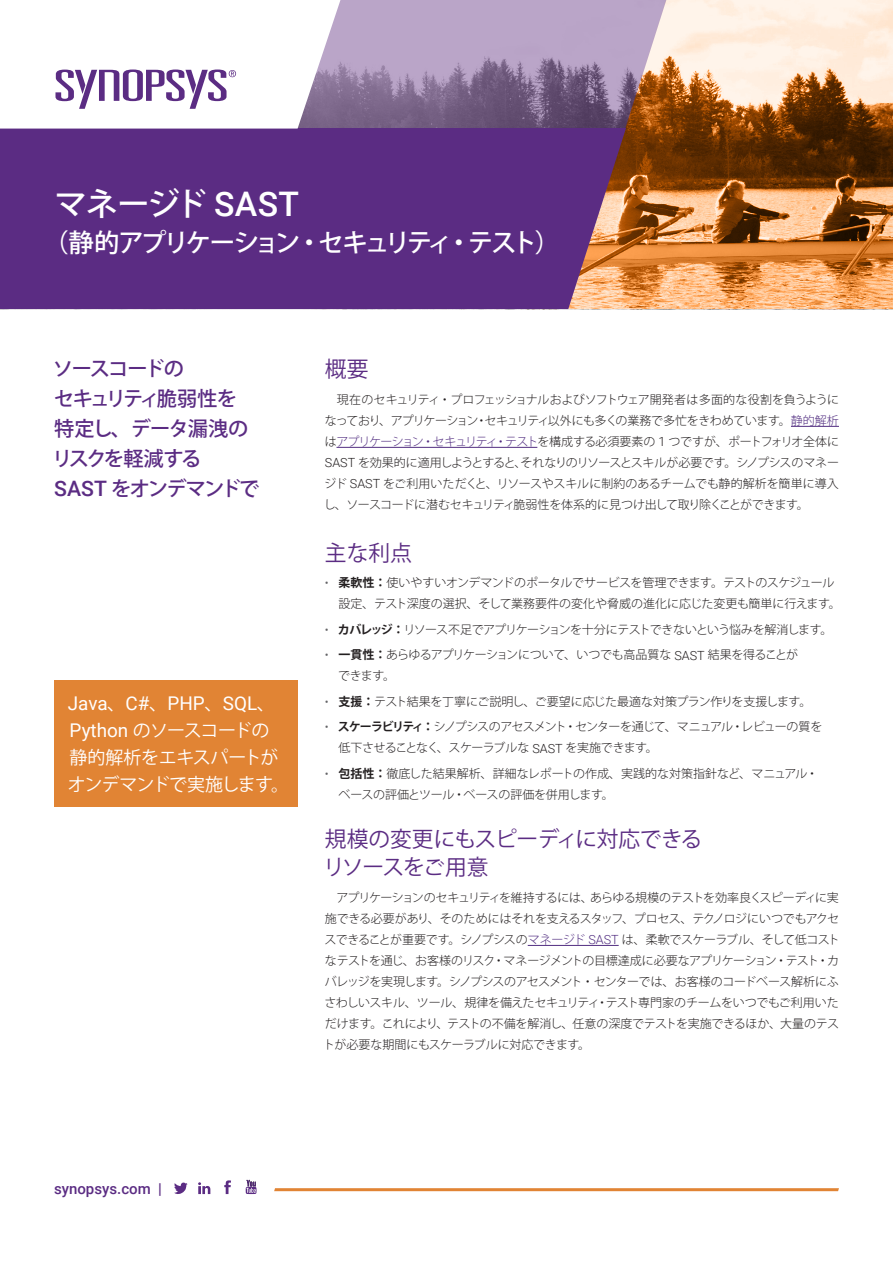
<style>
.page{position:relative;width:893px;height:1263px;background:#fff}
.page>*{position:absolute;margin:0;border:0;box-sizing:border-box;transform-origin:0 0}
.t1{font:500 32.25px "Koz Go Pro";letter-spacing:-.05em;color:#fff}
.t2{font:500 25.5px "Koz Go Pro";letter-spacing:-.13em;color:#fff}
.t3{font:21.75px/28.5px "Koz Go Pro";letter-spacing:-.025em;color:#5b2c83}
.t4{font:500 20.25px/30px "Koz Go Pro";letter-spacing:-.08em;color:#5b2c83}
.t5{font:18.9px "Roboto";color:#fff}
.t6{font:18px/27px "Koz Go Pro";letter-spacing:-.05em;color:#fff}
.t7{font:500 15px "Roboto";color:#5b2c83}
.t8{font:300 12px/21px "Koz Go Pro";letter-spacing:-.03em;color:#231f20;text-align:justify}
.t9{font:300 12px/21px "Koz Go Pro";letter-spacing:-.06em;color:#231f20}
.t10{font:300 12px/21px "Koz Go Pro";letter-spacing:-.01em;color:#231f20}
.s1{font-family:"Roboto";font-size:33.9px}
.s2{font-family:"Roboto";font-size:21.3px}
.s3{color:#522e81}
.s4{font-family:"Roboto";font-size:12.6px}
.s5{font-family:"Roboto";color:#636366}
.s6{font-weight:700}
.s7{font-family:"Roboto";font-size:12.6px;color:#522e81}
.s8{font-family:"Koz Go Pro";font-size:18px}
.s9{font-family:"Roboto";font-size:18.9px}
</style>
<div class="page">
<svg style="left:626px;top:0;width:267px;height:309px;background:#bf8c60"></svg>
<svg style="left:345px;top:0;width:326px;height:132px;background:#a088a4"></svg>
<div style="left:0;top:128px;width:626px;height:181px;background:#5b2c83"></div>
<svg style="left:0;top:0;width:345px;height:129px"></svg>
<svg style="left:274px;top:1188px;width:565px;height:3px;background:#e28b41"></svg>
<svg style="left:174px;top:1182px;width:14px;height:12px"></svg>
<svg style="left:224px;top:1180px;width:7px;height:14px"></svg>
<svg style="left:246px;top:1180px;width:11px;height:14px"></svg>
<svg style="left:198px;top:1182px;width:12px;height:12px"></svg>
<hr style="left:791px;top:426px;width:48px;height:1px;background:#522e81">
<hr style="left:336px;top:447px;width:201px;height:1px;background:#522e81">
<hr style="left:528px;top:945px;width:91px;height:1px;background:#522e81">
<div style="left:55px;top:680px;width:243px;height:126px;background:#e18434"></div>
<h1 class="t1" style="left:55px;top:183px;width:246px">マネージド <span class="s1">SAST</span></h1>
<h2 class="t2" style="left:43px;top:227px;width:518px">（静的アプリケーション・セキュリティ・テスト）</h2>
<h3 class="t4" style="left:52px;top:354px;width:209px">ソースコードの<br>セキュリティ脆弱性を特定し、データ漏洩のリスクを軽減する<br><span class="s2">SAST</span> をオンデマンドで</h3>
<h3 class="t3" style="left:325px;top:355px;width:45px">概要</h3>
<p class="t8" style="left:324px;top:389px;width:517px;text-indent:13px">現在のセキュリティ・プロフェッショナルおよびソフトウェア開発者は多面的な役割を負うようになっており、アプリケーション・セキュリティ以外にも多くの業務で多忙をきわめています。<span class="s3">静的解析</span>は<span class="s3">アプリケーション・セキュリティ・テスト</span>を構成する必須要素の <span class="s4">1</span> つですが、ポートフォリオ全体に<span class="s4">SAST</span> を効果的に適用しようとすると、それなりのリソースとスキルが必要です。シノプシスのマネージド <span class="s4">SAST</span> をご利用いただくと、リソースやスキルに制約のあるチームでも静的解析を簡単に導入し、ソースコードに潜むセキュリティ脆弱性を体系的に見つけ出して取り除くことができます。</p>
<h3 class="t3" style="left:325px;top:539px;width:89px">主な利点</h3>
<p class="t8" style="left:338px;top:573px;width:504px;text-indent:-14px"><span class="s5">•</span> <span class="s6">柔軟性：</span>使いやすいオンデマンドのポータルでサービスを管理できます。テストのスケジュール設定、テスト深度の選択、そして業務要件の変化や脅威の進化に応じた変更も簡単に行えます。</p>
<p class="t8" style="left:325px;top:619px;width:509px"><span class="s5">•</span> <span class="s6">カバレッジ：</span>リソース不足でアプリケーションを十分にテストできないという悩みを解消します。</p>
<p class="t8" style="left:338px;top:645px;width:462px;text-indent:-13px"><span class="s5">•</span> <span class="s6">一貫性：</span>あらゆるアプリケーションについて、いつでも高品質な <span class="s4">SAST</span> 結果を得ることができます。</p>
<p class="t8" style="left:325px;top:691px;width:488px"><span class="s5">•</span> <span class="s6">支援：</span>テスト結果を丁寧にご説明し、ご要望に応じた最適な対策プラン作りを支援します。</p>
<p class="t9" style="left:338px;top:717px;width:485px;text-indent:-14px"><span class="s5">•</span> <span class="s6">スケーラビリティ：</span>シノプシスのアセスメント・センターを通じて、マニュアル・レビューの質を低下させることなく、スケーラブルな <span class="s4">SAST</span> を実施できます。</p>
<p class="t10" style="left:338px;top:763px;width:481px;text-indent:-14px"><span class="s5">•</span> <span class="s6">包括性：</span>徹底した結果解析、詳細なレポートの作成、実践的な対策指針など、マニュアル・ベースの評価とツール・ベースの評価を併用します。</p>
<h3 class="t3" style="left:323px;top:825px;width:381px">規模の変更にもスピーディに対応できるリソースをご用意</h3>
<p class="t8" style="left:323px;top:887px;width:518px;text-indent:13px">アプリケーションのセキュリティを維持するには、あらゆる規模のテストを効率良くスピーディに実施できる必要があり、そのためにはそれを支えるスタッフ、プロセス、テクノロジにいつでもアクセスできることが重要です。シノプシスの<span class="s3">マネージド</span> <span class="s7">SAST</span> は、柔軟でスケーラブル、そして低コストなテストを通じ、お客様のリスク・マネージメントの目標達成に必要なアプリケーション・テスト・カバレッジを実現します。シノプシスのアセスメント・センターでは、お客様のコードベース解析にふさわしいスキル、ツール、規律を備えたセキュリティ・テスト専門家のチームをいつでもご利用いただけます。これにより、テストの不備を解消し、任意の深度でテストを実施できるほか、大量のテストが必要な期間にもスケーラブルに対応できます。</p>
<h3 class="t5" style="left:68px;top:690px;width:209px">Java<span class="s8">、</span>C#<span class="s8">、</span>PHP<span class="s8">、</span>SQL<span class="s8">、</span></h3>
<h3 class="t6" style="left:68px;top:717px;width:223px"><span class="s9">Python</span> のソースコードの静的解析をエキスパートがオンデマンドで実施します。</h3>
<p class="t7" style="left:54px;top:1178px;width:110px">synopsys.com |</p>
</div>
